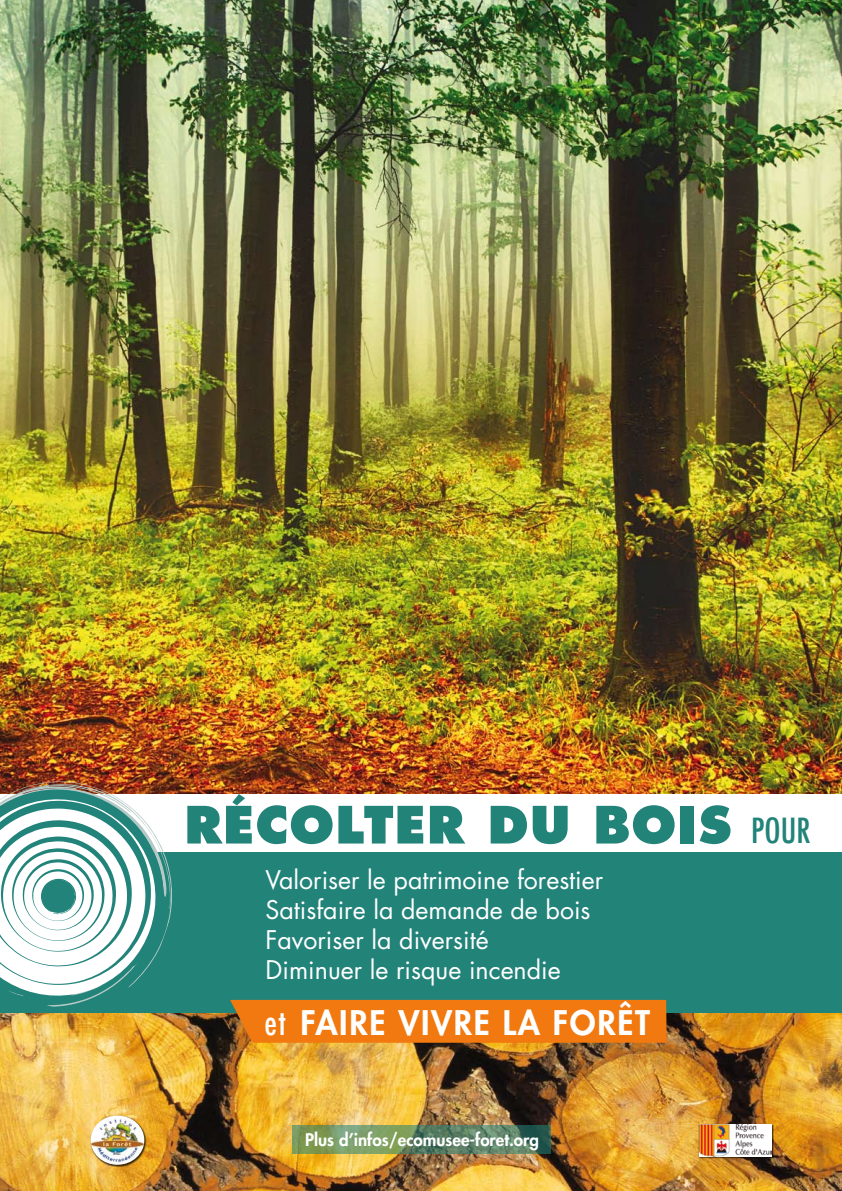
<style>
.page{position:relative;width:842px;height:1191px;background:#fff}
.page>*{position:absolute;margin:0;border:0;box-sizing:border-box;transform-origin:0 0}
.t1{font:800 50px "Futura";letter-spacing:.02em;color:#228379}
.t2{font:800 33px "Futura";letter-spacing:.05em;color:#fff}
.t3{font:25px/30px "Futura";color:#fff}
.t4{font:800 17px "Futura";color:#fff}
.s1{font-weight:500;font-stretch:condensed;font-size:33.8px}
.s2{font-weight:500;font-stretch:condensed;font-size:34px}
</style>
<div class="page">
<img style="left:0;top:0;width:842px;height:794px">
<img style="left:0;top:1013px;width:842px;height:178px">
<div style="left:0;top:852px;width:842px;height:161px;background:#228379"></div>
<div style="left:90px;top:1115px;width:56px;height:52px;background:#000;opacity:.75"></div>
<img style="left:91px;top:1115px;width:53px;height:49px">
<div style="left:699px;top:1124px;width:75px;height:34px;background:#000;opacity:.75"></div>
<img style="left:699px;top:1124px;width:72px;height:32px">
<div style="left:230px;top:1000px;width:437px;height:42px;background:#f1790f"></div>
<svg style="left:0;top:780px;width:173px;height:227px"></svg>
<svg style="left:293px;top:1125px;width:258px;height:29px;background:#658961"></svg>
<h1 class="t1" style="left:184px;top:794px;width:628px">RÉCOLTER DU BOIS <span class="s1">POUR</span></h1>
<p class="t3" style="left:266px;top:865px;width:339px">Valoriser le patrimoine forestier<br>Satisfaire la demande de bois<br>Favoriser la diversité<br>Diminuer le risque incendie</p>
<h2 class="t2" style="left:264px;top:1000px;width:309px"><span class="s2">et</span> FAIRE VIVRE LA FORÊT</h2>
<p class="t4" style="left:305px;top:1128px;width:235px">Plus d’infos/ecomusee-foret.org</p>
</div>
